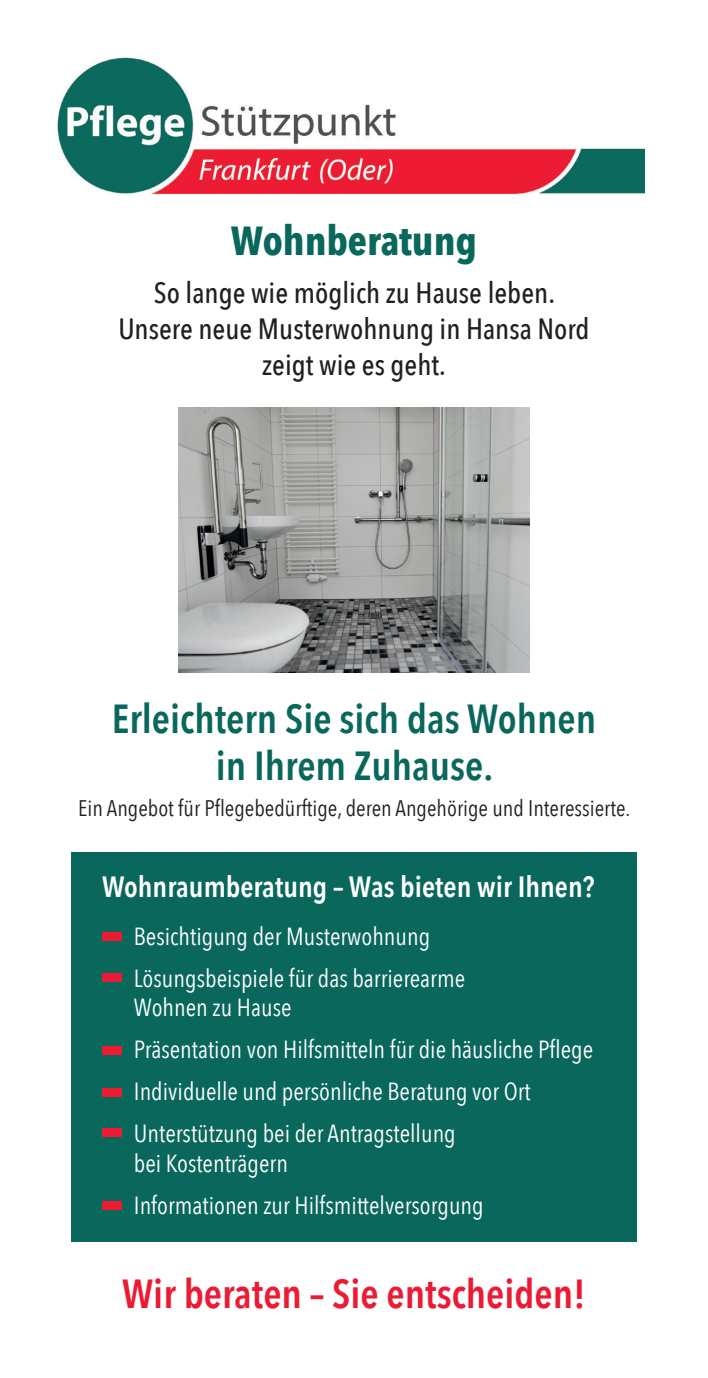
<style>
.page{position:relative;width:708px;height:1378px;background:#fff}
.page>*{position:absolute;margin:0;border:0;box-sizing:border-box;transform-origin:0 0}
.t1{font:600 40.5px/47.2px "Avenir Next Condensed";color:#09675c;text-align:center}
.t2{font:600 40.5px "Avenir Next Condensed";color:#ed1a33}
.t3{font:700 40.5px "Avenir Next Condensed";color:#09675c}
.t4{font:500 29.25px/36px "Avenir Next Condensed";color:#231f20;text-align:center}
.t5{font:600 29.25px "Avenir Next Condensed";color:#fff}
.t6{font:24.75px/42.1px "Avenir Next Condensed";color:#fff}
.t7{font:22.5px "Avenir Next Condensed";color:#231f20}
</style>
<div class="page">
<div style="left:71px;top:851px;width:566px;height:390px;background:#09675c"></div>
<img style="left:57px;top:57px;width:587px;height:138px">
<img style="left:179px;top:407px;width:350px;height:265px">
<div style="left:102px;top:932px;width:19px;height:9px;background:#ed1a33"></div>
<div style="left:102px;top:973px;width:19px;height:9px;background:#ed1a33"></div>
<div style="left:102px;top:1046px;width:19px;height:9px;background:#ed1a33"></div>
<div style="left:102px;top:1088px;width:19px;height:9px;background:#ed1a33"></div>
<div style="left:102px;top:1128px;width:19px;height:9px;background:#ed1a33"></div>
<div style="left:102px;top:1201px;width:19px;height:9px;background:#ed1a33"></div>
<h1 class="t3" style="left:231px;top:215px;width:248px">Wohnberatung</h1>
<p class="t4" style="left:118px;top:275px;width:473px">So lange wie möglich zu Hause leben.<br>Unsere neue Musterwohnung in Hansa Nord zeigt wie es geht.</p>
<h1 class="t1" style="left:112px;top:694px;width:486px">Erleichtern Sie sich das Wohnen in Ihrem Zuhause.</h1>
<p class="t7" style="left:78px;top:789px;width:554px">Ein Angebot für Pflegebedürftige, deren Angehörige und Interessierte.</p>
<p class="t5" style="left:102px;top:861px;width:494px">Wohnraumberatung – Was bieten wir Ihnen?</p>
<p class="t6" style="left:134px;top:914px;width:333px">Besichtigung der Musterwohnung<br>Lösungsbeispiele für das barrierearme</p>
<p class="t6" style="left:134px;top:985px;width:461px">Wohnen zu Hause<br>Präsentation von Hilfsmitteln für die häusliche Pflege Individuelle und persönliche Beratung vor Ort Unterstützung bei der Antragstellung</p>
<p class="t6" style="left:134px;top:1140px;width:351px">bei Kostenträgern<br>Informationen zur Hilfsmittelversorgung</p>
<h1 class="t2" style="left:122px;top:1258px;width:465px">Wir beraten – Sie entscheiden!</h1>
</div>
